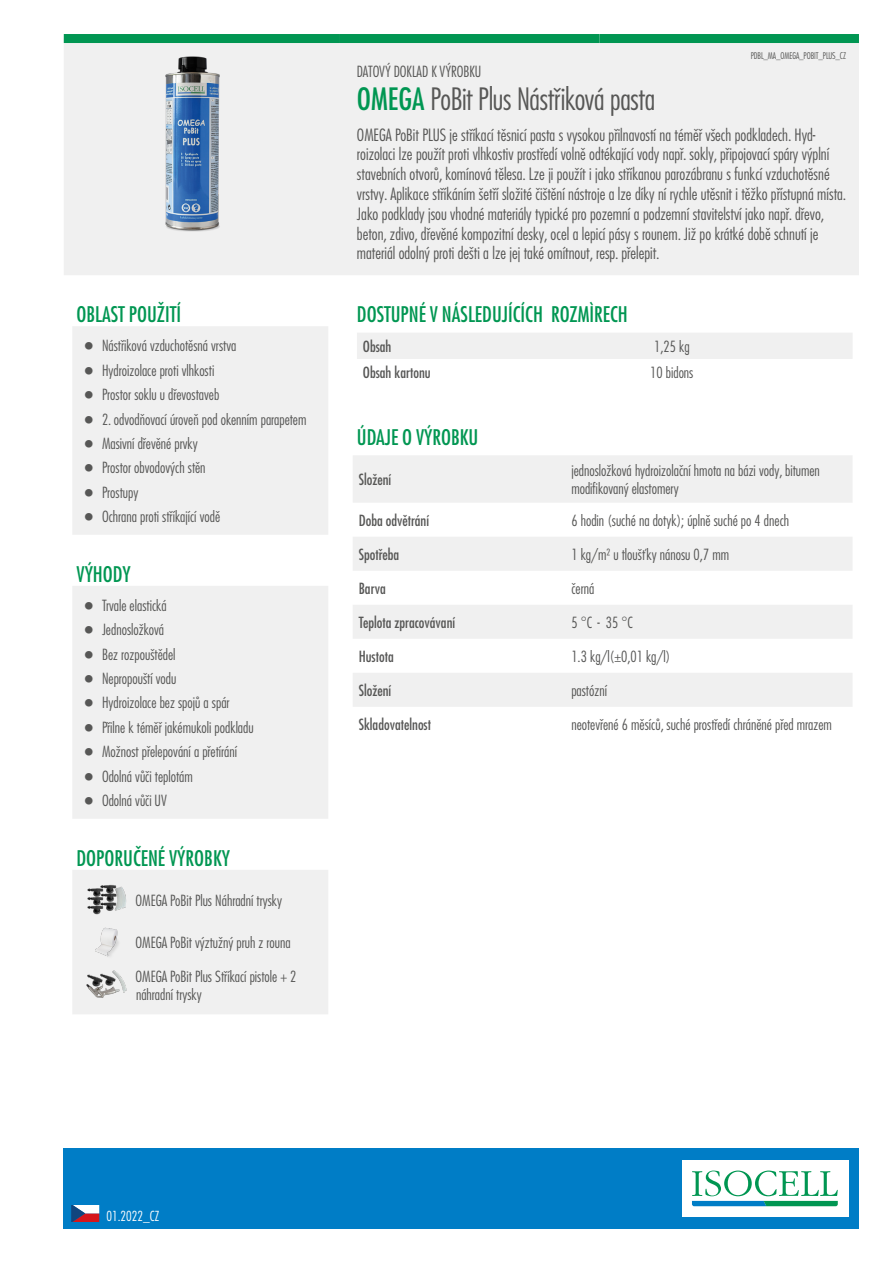
<style>
.page{position:relative;width:893px;height:1263px;background:#fff}
.page>*{position:absolute;margin:0;border:0;box-sizing:border-box;transform-origin:0 0}
.t1{font:300 condensed 30px "Futura LT Pro";letter-spacing:-.015em;color:#575756}
.t2{font:500 condensed 21px "Futura LT Pro";color:#009652}
.t3{font:300 condensed 16.5px/19.8px "Futura LT Pro";color:#575756}
.t4{font:300 condensed 15px/24.5px "Futura LT Pro";color:#575756}
.t5{font:500 condensed 15px "Futura LT Pro";color:#575756}
.t6{font:300 condensed 13.5px "Futura LT Pro";color:#fff}
.t7{font:300 condensed 9px "Futura LT Pro";letter-spacing:-.01em;color:#575756}
.s1{font-weight:500;color:#009652}
</style>
<div class="page">
<div style="left:64px;top:1148px;width:795px;height:81px;background:#007dc6"></div>
<div style="left:682px;top:1160px;width:166px;height:57px;background:#fff"></div>
<svg style="left:692px;top:1170px;width:146px;height:36px"></svg>
<svg style="left:71px;top:1205px;width:28px;height:16px"></svg>
<div style="left:64px;top:43px;width:795px;height:232px;background:#f0f0f0"></div>
<div style="left:64px;top:34px;width:276px;height:9px;background:#009652"></div>
<div style="left:340px;top:34px;width:259px;height:9px;background:#009652"></div>
<div style="left:599px;top:34px;width:260px;height:9px;background:#009652"></div>
<svg style="left:72px;top:326px;width:256px;height:688px;fill:#f0f0f0"></svg>
<div style="left:357px;top:333px;width:495px;height:26px;background:#f0f0f0"></div>
<svg style="left:353px;top:455px;width:499px;height:252px;fill:#f0f0f0"></svg>
<img style="left:64px;top:46px;width:281px;height:196px">
<img style="left:82px;top:883px;width:49px;height:33px">
<img style="left:82px;top:926px;width:49px;height:32px">
<img style="left:82px;top:968px;width:49px;height:33px">
<svg style="left:85px;top:342px;width:8px;height:8px"></svg>
<svg style="left:85px;top:367px;width:8px;height:7px"></svg>
<svg style="left:85px;top:391px;width:8px;height:8px"></svg>
<svg style="left:85px;top:415px;width:8px;height:8px"></svg>
<svg style="left:85px;top:440px;width:8px;height:7px"></svg>
<svg style="left:85px;top:464px;width:8px;height:8px"></svg>
<svg style="left:85px;top:489px;width:8px;height:7px"></svg>
<svg style="left:85px;top:513px;width:8px;height:7px"></svg>
<svg style="left:85px;top:602px;width:8px;height:7px"></svg>
<svg style="left:85px;top:626px;width:8px;height:8px"></svg>
<svg style="left:85px;top:651px;width:8px;height:7px"></svg>
<svg style="left:85px;top:675px;width:8px;height:8px"></svg>
<svg style="left:85px;top:699px;width:8px;height:8px"></svg>
<svg style="left:85px;top:724px;width:8px;height:7px"></svg>
<svg style="left:85px;top:748px;width:8px;height:8px"></svg>
<svg style="left:85px;top:772px;width:8px;height:8px"></svg>
<svg style="left:85px;top:797px;width:8px;height:7px"></svg>
<h2 class="t2" style="left:77px;top:300px;width:106px">OBLAST POUŽITÍ</h2>
<p class="t4" style="left:102px;top:334px;width:136px">Nástřiková vzduchotěsná vrstva<br>Hydroizolace proti vlhkosti<br>Prostor soklu u dřevostaveb</p>
<p class="t4" style="left:102px;top:407px;width:206px">2. odvodňovací úroveň pod okenním parapetem<br>Masivní dřevěné prvky<br>Prostor obvodových stěn<br>Prostupy<br>Ochrana proti stříkající vodě</p>
<h2 class="t2" style="left:77px;top:559px;width:56px">VÝHODY</h2>
<p class="t4" style="left:102px;top:593px;width:153px">Trvale elastická<br>Jednosložková<br>Bez rozpouštědel<br>Nepropouští vodu<br>Hydroizolace bez spojů a spár<br>Přilne k téměř jakémukoli podkladu<br>Možnost přelepování a přetírání<br>Odolná vůči teplotám<br>Odolná vůči UV</p>
<h2 class="t2" style="left:77px;top:843px;width:155px">DOPORUČENÉ VÝROBKY</h2>
<p class="t4" style="left:136px;top:888px;width:148px">OMEGA PoBit Plus Náhradní trysky</p>
<p class="t4" style="left:136px;top:930px;width:157px">OMEGA PoBit výztužný pruh z rouna</p>
<p class="t4" style="left:136px;top:967px;width:162px;line-height:18px">OMEGA PoBit Plus Stříkací pistole + 2 náhradní trysky</p>
<p class="t4" style="left:357px;top:59px;width:126px">DATOVÝ DOKLAD K VÝROBKU</p>
<p class="t7" style="left:751px;top:50px;width:97px">PDBL_MA_OMEGA_POBIT_PLUS_CZ</p>
<h1 class="t1" style="left:357px;top:80px;width:300px"><span class="s1">OMEGA</span> PoBit Plus Nástřiková pasta</h1>
<p class="t3" style="left:357px;top:125px;width:491px">OMEGA PoBit PLUS je stříkací těsnicí pasta s vysokou přilnavostí na téměř všech podkladech. Hyd&shy;roizolaci lze použít proti vlhkostiv prostředí volně odtékající vody např. sokly, připojovací spáry výplní stavebních otvorů, komínová tělesa. Lze ji použít i jako stříkanou parozábranu s funkcí vzduchotěsné vrstvy. Aplikace stříkáním šetří složité čištění nástroje a lze díky ní rychle utěsnit i těžko přístupná místa.<br>Jako podklady jsou vhodné materiály typické pro pozemní a podzemní stavitelství jako např. dřevo, beton, zdivo, dřevěné kompozitní desky, ocel a lepicí pásy s rounem. Již po krátké době schnutí je materiál odolný proti dešti a lze jej také omítnout, resp. přelepit.</p>
<h2 class="t2" style="left:357px;top:300px;width:272px">DOSTUPNÉ V NÁSLEDUJÍCÍCH ROZMÌRECH</h2>
<p class="t5" style="left:363px;top:336px;width:30px">Obsah</p>
<p class="t4" style="left:654px;top:334px;width:37px">1,25 kg</p>
<p class="t5" style="left:363px;top:362px;width:69px">Obsah kartonu</p>
<p class="t4" style="left:650px;top:360px;width:45px">10 bidons</p>
<h2 class="t2" style="left:357px;top:423px;width:123px">ÚDAJE O VÝROBKU</h2>
<p class="t5" style="left:359px;top:469px;width:34px">Složení</p>
<p class="t4" style="left:571px;top:462px;width:250px;line-height:18px">jednosložková hydroizolační hmota na bázi vody, bitumen modifikovaný elastomery</p>
<p class="t5" style="left:359px;top:510px;width:72px">Doba odvětrání</p>
<p class="t4" style="left:571px;top:508px;width:219px">6 hodin (suché na dotyk); úplně suché po 4 dnech</p>
<p class="t5" style="left:359px;top:544px;width:42px">Spotřeba</p>
<p class="t4" style="left:571px;top:542px;width:159px">1 kg/m² u tloušťky nánosu 0,7 mm</p>
<p class="t5" style="left:359px;top:578px;width:29px">Barva</p>
<p class="t4" style="left:571px;top:576px;width:24px">černá</p>
<p class="t5" style="left:359px;top:612px;width:98px">Teplota zpracovávaní</p>
<p class="t4" style="left:571px;top:610px;width:63px">5 °C - 35 °C</p>
<p class="t5" style="left:359px;top:646px;width:37px">Hustota</p>
<p class="t4" style="left:571px;top:644px;width:101px">1.3 kg/l(±0,01 kg/l)</p>
<p class="t5" style="left:359px;top:680px;width:34px">Složení</p>
<p class="t4" style="left:571px;top:678px;width:37px">pastózní</p>
<p class="t5" style="left:359px;top:714px;width:74px">Skladovatelnost</p>
<p class="t4" style="left:571px;top:712px;width:262px">neotevřené 6 měsíců, suché prostředí chráněné před mrazem</p>
<p class="t6" style="left:107px;top:1208px;width:54px">01.2022_CZ</p>
</div>
